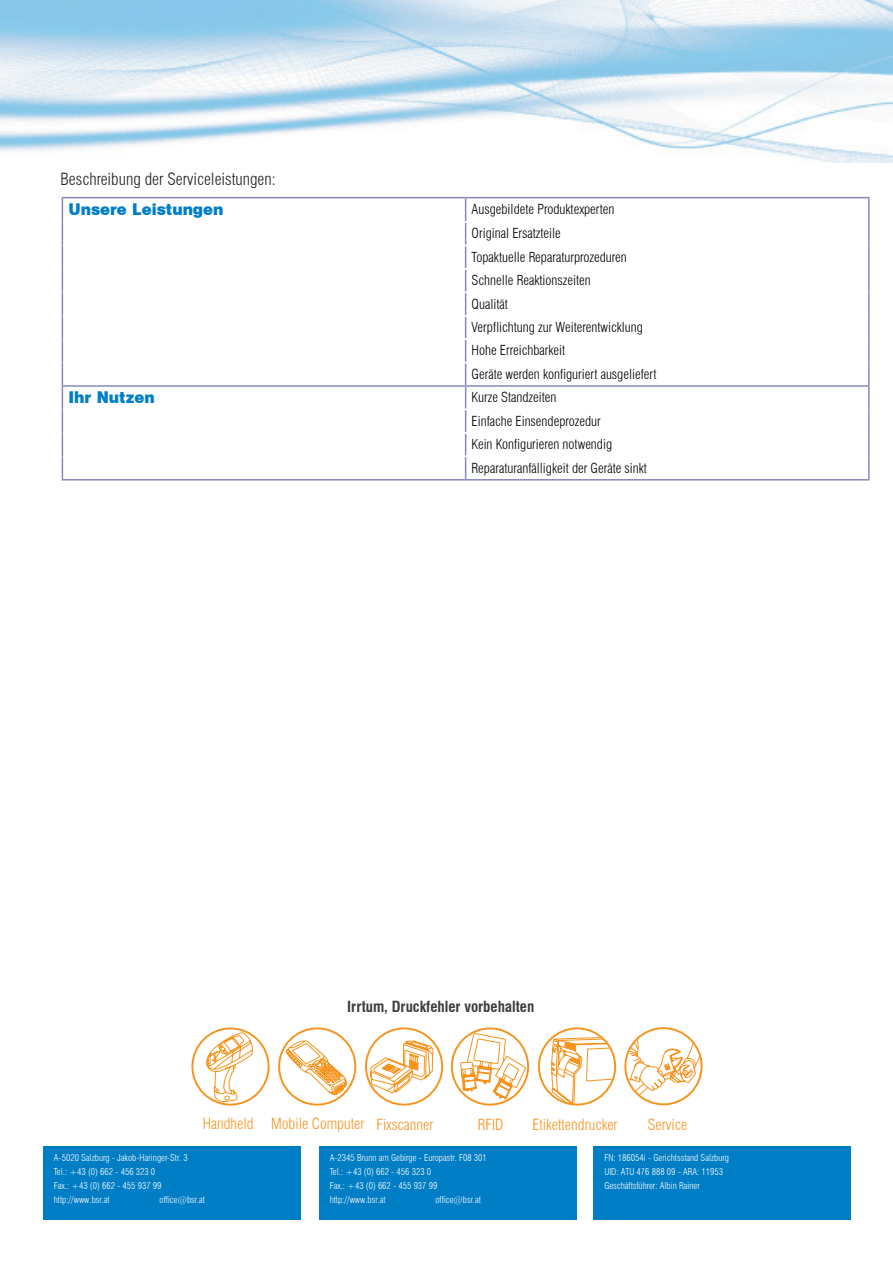
<style>
.page{position:relative;width:893px;height:1263px;background:#fff}
.page>*{position:absolute;margin:0;border:0;box-sizing:border-box;transform-origin:0 0}
.t1{font:300 condensed 16.5px "Swiss 721 BT";color:#231f20}
.t2{font:300 condensed 15px "Swiss 721 BT";color:#f7931d}
.t3{font:700 condensed 15px "Swiss 721 BT";color:#3e3e3f}
.t4{font:15px "Swiss 721 BT Black No 2";color:#007ec5}
.t5{font:300 condensed 13.5px/23.5px "Swiss 721 BT";color:#000}
.t6{font:300 condensed 9.3px/14px "Swiss 721 BT";color:#fdfdfd}
</style>
<div class="page">
<div style="left:593px;top:1147px;width:258px;height:73px;background:#007ec5"></div>
<div style="left:319px;top:1146px;width:258px;height:73px;background:#007ec5"></div>
<div style="left:43px;top:1147px;width:258px;height:73px;background:#007ec5"></div>
<img style="left:1px;top:0;width:892px;height:162px">
<svg style="left:191px;top:1027px;width:511px;height:78px"></svg>
<svg style="left:63px;top:198px;width:402px;height:281px"></svg>
<svg style="left:466px;top:198px;width:402px;height:281px"></svg>
<div style="left:62px;top:386px;width:404px;height:23px;background:#fff"></div>
<hr style="left:868px;top:387px;width:2px;height:22px;background:#8688ba">
<hr style="left:868px;top:409px;width:2px;height:24px;background:#8688ba">
<hr style="left:868px;top:433px;width:2px;height:23px;background:#8688ba">
<hr style="left:868px;top:456px;width:2px;height:23px;background:#8688ba">
<hr style="left:62px;top:479px;width:404px;height:1px;background:#8688ba">
<hr style="left:466px;top:479px;width:404px;height:1px;background:#8688ba">
<hr style="left:63px;top:409px;width:403px;height:1px;background:#fff">
<hr style="left:466px;top:409px;width:402px;height:1px;background:#fff">
<hr style="left:63px;top:432px;width:403px;height:2px;background:#fff">
<hr style="left:466px;top:432px;width:402px;height:2px;background:#fff">
<hr style="left:63px;top:456px;width:403px;height:1px;background:#fff">
<hr style="left:466px;top:456px;width:402px;height:1px;background:#fff">
<hr style="left:62px;top:197px;width:404px;height:1px;background:#8688ba">
<hr style="left:466px;top:197px;width:404px;height:1px;background:#8688ba">
<hr style="left:868px;top:198px;width:2px;height:24px;background:#8688ba">
<hr style="left:868px;top:222px;width:2px;height:23px;background:#8688ba">
<hr style="left:868px;top:245px;width:2px;height:24px;background:#8688ba">
<hr style="left:868px;top:269px;width:2px;height:23px;background:#8688ba">
<hr style="left:868px;top:292px;width:2px;height:24px;background:#8688ba">
<hr style="left:868px;top:316px;width:2px;height:23px;background:#8688ba">
<hr style="left:868px;top:339px;width:2px;height:24px;background:#8688ba">
<svg style="left:62px;top:198px;width:1px;height:281px"></svg>
<svg style="left:465px;top:198px;width:1px;height:281px"></svg>
<hr style="left:868px;top:363px;width:2px;height:22px;background:#8688ba">
<hr style="left:62px;top:385px;width:404px;height:2px;background:#8688ba">
<hr style="left:466px;top:385px;width:404px;height:2px;background:#8688ba">
<hr style="left:63px;top:221px;width:403px;height:2px;background:#fff">
<hr style="left:466px;top:221px;width:402px;height:2px;background:#fff">
<hr style="left:63px;top:245px;width:403px;height:1px;background:#fff">
<hr style="left:466px;top:245px;width:402px;height:1px;background:#fff">
<hr style="left:63px;top:268px;width:403px;height:2px;background:#fff">
<hr style="left:466px;top:268px;width:402px;height:2px;background:#fff">
<hr style="left:63px;top:292px;width:403px;height:1px;background:#fff">
<hr style="left:466px;top:292px;width:402px;height:1px;background:#fff">
<hr style="left:63px;top:315px;width:403px;height:1px;background:#fff">
<hr style="left:466px;top:315px;width:402px;height:1px;background:#fff">
<hr style="left:63px;top:338px;width:403px;height:2px;background:#fff">
<hr style="left:466px;top:338px;width:402px;height:2px;background:#fff">
<hr style="left:63px;top:362px;width:403px;height:1px;background:#fff">
<hr style="left:466px;top:362px;width:402px;height:1px;background:#fff">
<h1 class="t1" style="left:61px;top:170px;width:217px">Beschreibung der Serviceleistungen:</h1>
<h2 class="t4" style="left:68px;top:199px;width:157px">Unsere Leistungen</h2>
<h3 class="t5" style="left:472px;top:197px;width:186px">Ausgebildete Produktexperten<br>Original Ersatzteile<br>Topaktuelle Reparaturprozeduren<br>Schnelle Reaktionszeiten<br>Qualität<br>Verpflichtung zur Weiterentwicklung<br>Hohe Erreichbarkeit<br>Geräte werden konfiguriert ausgeliefert</h3>
<h2 class="t4" style="left:68px;top:387px;width:88px">Ihr Nutzen</h2>
<h3 class="t5" style="left:472px;top:386px;width:177px">Kurze Standzeiten<br>Einfache Einsendeprozedur<br>Kein Konfigurieren notwendig<br>Reparaturanfälligkeit der Geräte sinkt</h3>
<h2 class="t3" style="left:347px;top:997px;width:189px">Irrtum, Druckfehler vorbehalten</h2>
<h2 class="t2" style="left:203px;top:1115px;width:52px">Handheld</h2>
<h2 class="t2" style="left:271px;top:1115px;width:164px">Mobile Computer Fixscanner</h2>
<h2 class="t2" style="left:478px;top:1115px;width:27px">RFID</h2>
<h2 class="t2" style="left:533px;top:1115px;width:87px">Etikettendrucker</h2>
<h2 class="t2" style="left:648px;top:1115px;width:41px">Service</h2>
<p class="t6" style="left:54px;top:1151px;width:135px">A-5020 Salzburg - Jakob-Haringer-Str. 3<br>Tel.: +43 (0) 662 - 456 323 0<br>Fax.: +43 (0) 662 - 455 937 99 http://www.bsr.at</p>
<p class="t6" style="left:160px;top:1192px;width:47px">office@bsr.at</p>
<p class="t6" style="left:330px;top:1151px;width:159px">A-2345 Brunn am Gebirge - Europastr. F08 301<br>Tel.: +43 (0) 662 - 456 323 0<br>Fax.: +43 (0) 662 - 455 937 99 http://www.bsr.at</p>
<p class="t6" style="left:435px;top:1192px;width:47px">office@bsr.at</p>
<p class="t6" style="left:604px;top:1151px;width:126px">FN: 186054i - Gerichtsstand Salzburg<br>UID: ATU 476 888 09 - ARA: 11953<br>Geschäftsführer: Albin Rainer</p>
</div>
